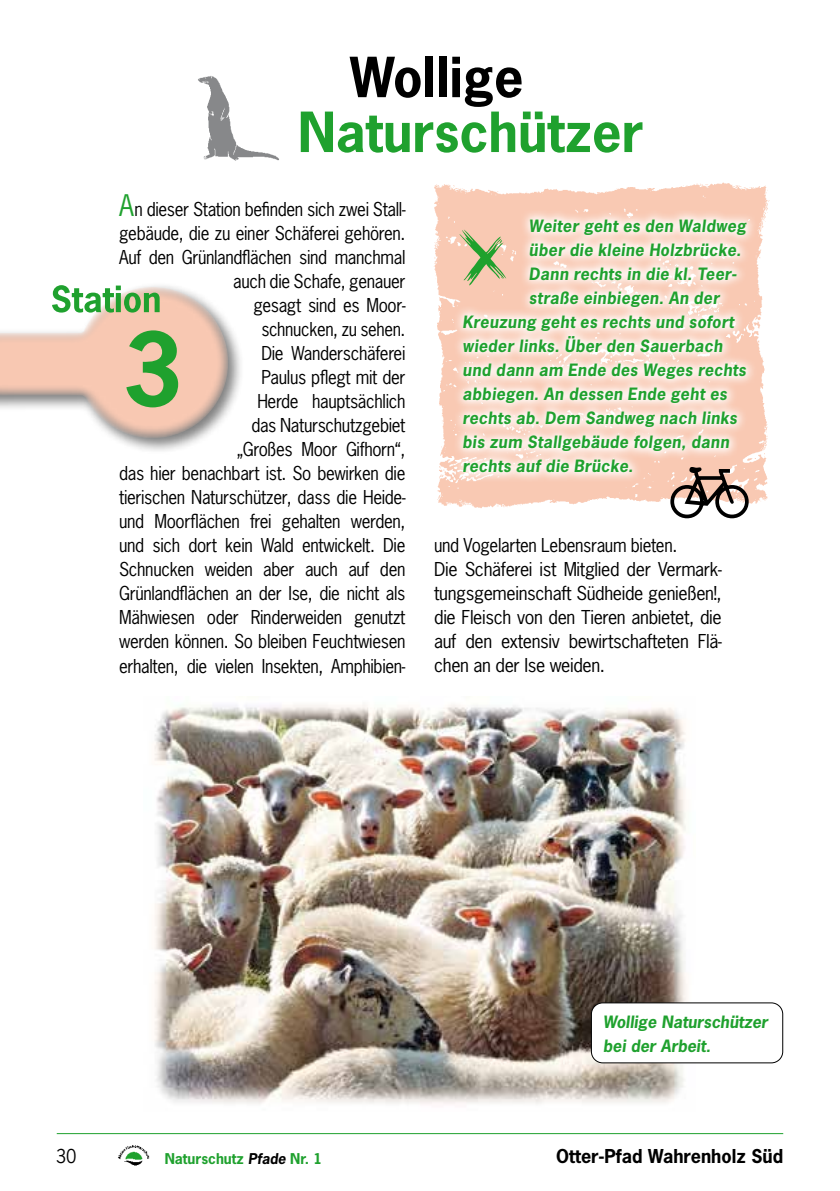
<style>
.page{position:relative;width:840px;height:1191px;background:#fff}
.page>*{position:absolute;margin:0;border:0;box-sizing:border-box;transform-origin:0 0}
.t1{font:700 52px "News Gothic Std";color:#1fa12e}
.t2{font:700 52px "News Gothic Std";color:#000}
.t3{font:18px/24px "News Gothic Std";letter-spacing:-.02em;color:#000;text-align:right;scale:.95 1}
.t4{font:700 18px "News Gothic Std";color:#000}
.t5{font:18px "News Gothic Std";letter-spacing:-.02em;color:#000}
.t6{font:italic 700 16px "News Gothic Std";letter-spacing:.02em;color:#1fa12e}
.t7{font:italic 700 16px/24px "News Gothic Std";color:#1fa12e}
.t8{font:700 14px "News Gothic Std";color:#1fa12e}
.s1{font-size:28px;color:#1fa12e}
.s2{font-style:italic;color:#000}
</style>
<div class="page">
<img style="left:118px;top:1145px;width:32px;height:21px">
<hr style="left:57px;top:1133px;width:725px;height:1px;background:#1fa12e">
<img style="left:154px;top:704px;width:541px;height:400px">
<div style="left:0;top:282px;width:244px;height:172px;background:#000;opacity:.5"></div>
<svg style="left:0;top:285px;width:228px;height:153px"></svg>
<img style="left:434px;top:182px;width:336px;height:326px">
<svg style="left:452px;top:208px;width:304px;height:275px"></svg>
<svg style="left:670px;top:467px;width:78px;height:51px"></svg>
<img style="left:198px;top:76px;width:81px;height:85px">
<div style="left:591px;top:1003px;width:191px;height:59px;background:#fff;border-radius:11px"></div>
<div style="left:590px;top:1002px;width:192px;height:61px;border:1px solid #000;border-radius:11px"></div>
<h1 class="t2" style="left:350px;top:43px;width:175px">Wollige</h1>
<h1 class="t1" style="left:298px;top:98px;width:346px">Naturschützer</h1>
<p class="t3" style="left:119px;top:197px;width:303px"><span class="s1">A</span>n dieser Station befinden sich zwei Stall&shy;gebäude, die zu einer Schäferei gehören.<br>Auf den Grünlandflächen sind manchmal auch die Schafe, genauer<br>gesagt sind es Moor-<br>schnucken, zu sehen.<br>Die Wanderschäferei<br>Paulus pflegt mit der<br>Herde hauptsächlich<br>das Naturschutzgebiet<br>„Großes Moor Gifhorn“,<br>das hier benachbart ist. So bewirken die tierischen Naturschützer, dass die Heide&shy;und Moorflächen frei gehalten werden, und sich dort kein Wald entwickelt. Die<br>Schnucken weiden aber auch auf den<br>Grünlandflächen an der Ise, die nicht als<br>Mähwiesen oder Rinderweiden genutzt werden können. So bleiben Feuchtwiesen erhalten, die vielen Insekten, Amphibien-</p>
<p class="t6" style="left:528px;top:215px;width:218px">Weiter geht es den Waldweg</p>
<p class="t6" style="left:528px;top:239px;width:213px">über die kleine Holzbrücke.</p>
<p class="t6" style="left:528px;top:263px;width:209px">Dann rechts in die kl. Teer-</p>
<p class="t6" style="left:528px;top:287px;width:192px">straße einbiegen. An der</p>
<p class="t6" style="left:462px;top:311px;width:273px">Kreuzung geht es rechts und sofort</p>
<p class="t6" style="left:462px;top:335px;width:261px">wieder links. Über den Sauerbach</p>
<p class="t6" style="left:462px;top:359px;width:285px">und dann am Ende des Weges rechts</p>
<p class="t6" style="left:462px;top:383px;width:265px">abbiegen. An dessen Ende geht es</p>
<p class="t6" style="left:462px;top:407px;width:276px">rechts ab. Dem Sandweg nach links</p>
<p class="t6" style="left:462px;top:431px;width:268px">bis zum Stallgebäude folgen, dann</p>
<p class="t6" style="left:462px;top:455px;width:172px">rechts auf die Brücke.</p>
<p class="t3" style="left:434px;top:533px;width:304px;text-align:left">und Vogelarten Lebensraum bieten.<br>Die Schäferei ist Mitglied der Vermark&shy;tungsgemeinschaft Südheide genießen!, die Fleisch von den Tieren anbietet, die auf den extensiv bewirtschafteten Flä&shy;chen an der Ise weiden.</p>
<p class="t7" style="left:603px;top:1009px;width:166px">Wollige Naturschützer bei der Arbeit.</p>
<p class="t5" style="left:56px;top:1144px;width:22px">30</p>
<p class="t8" style="left:165px;top:1149px;width:159px">Naturschutz <span class="s2">Pfade</span> Nr. 1</p>
<p class="t4" style="left:555px;top:1144px;width:228px">Otter-Pfad Wahrenholz Süd</p>
</div>
